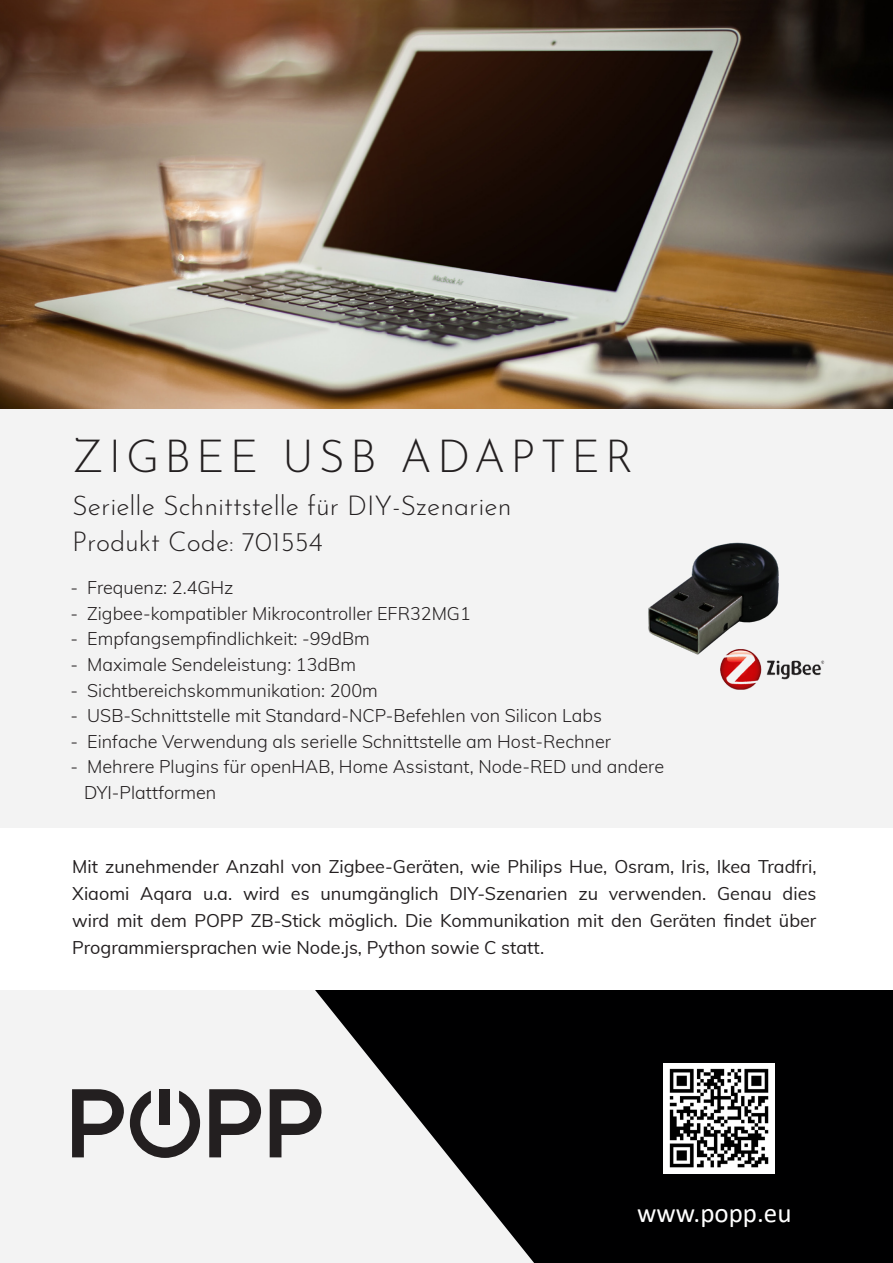
<style>
.page{position:relative;width:893px;height:1263px;background:#fff}
.page>*{position:absolute;margin:0;border:0;box-sizing:border-box;transform-origin:0 0}
.t1{font:300 45px "Josefin Sans";letter-spacing:.11em;color:#231f20}
.t2{font:300 27px "Josefin Sans";color:#231f20}
.t3{font:27px "Calibri";color:#fff}
.t4{font:300 18px "Muli";color:#231f20}
.t5{font:18px/27px "Muli";color:#231f20;text-align:justify}
</style>
<div class="page">
<div style="left:0;top:326px;width:893px;height:937px;background:#f3f3f3"></div>
<svg style="left:267px;top:989px;width:626px;height:274px;fill:#000001"></svg>
<img style="left:0;top:0;width:893px;height:408px">
<svg style="left:72px;top:1089px;width:128px;height:69px"></svg>
<svg style="left:209px;top:1089px;width:53px;height:68px"></svg>
<svg style="left:270px;top:1089px;width:52px;height:68px"></svg>
<div style="left:160px;top:1089px;width:10px;height:35px;background:#231f20"></div>
<div style="left:0;top:828px;width:893px;height:161px;background:#fff"></div>
<img style="left:663px;top:1063px;width:111px;height:110px">
<img style="left:648px;top:542px;width:131px;height:113px">
<img style="left:720px;top:612px;width:105px;height:78px">
<p class="t1" style="left:72px;top:421px;width:563px">ZIGBEE USB ADAPTER</p>
<p class="t2" style="left:72px;top:484px;width:441px">Serielle Schnittstelle für DIY-Szenarien</p>
<p class="t2" style="left:72px;top:520px;width:252px">Produkt Code: 701554</p>
<p class="t4" style="left:70px;top:575px;width:165px">- Frequenz: 2.4GHz</p>
<p class="t4" style="left:70px;top:600px;width:402px">- Zigbee-kompatibler Mikrocontroller EFR32MG1</p>
<p class="t4" style="left:70px;top:626px;width:301px">- Empfangsempfindlichkeit: -99dBm</p>
<p class="t4" style="left:70px;top:651px;width:287px">- Maximale Sendeleistung: 13dBm</p>
<p class="t4" style="left:70px;top:677px;width:309px">- Sichtbereichskommunikation: 200m</p>
<p class="t4" style="left:70px;top:702px;width:533px">- USB-Schnittstelle mit Standard-NCP-Befehlen von Silicon Labs</p>
<p class="t4" style="left:70px;top:728px;width:542px">- Einfache Verwendung als serielle Schnittstelle am Host-Rechner</p>
<p class="t4" style="left:70px;top:753px;width:595px">- Mehrere Plugins für openHAB, Home Assistant, Node-RED und andere</p>
<p class="t4" style="left:84px;top:779px;width:134px">DYI-Plattformen</p>
<p class="t5" style="left:72px;top:852px;width:746px">Mit zunehmender Anzahl von Zigbee-Geräten, wie Philips Hue, Osram, Iris, Ikea Tradfri, Xiaomi Aqara u.a. wird es unumgänglich DIY-Szenarien zu verwenden. Genau dies wird mit dem POPP ZB-Stick möglich. Die Kommunikation mit den Geräten findet über Programmiersprachen wie Node.js, Python sowie C statt.</p>
<p class="t3" style="left:637px;top:1194px;width:156px">www.popp.eu</p>
</div>
